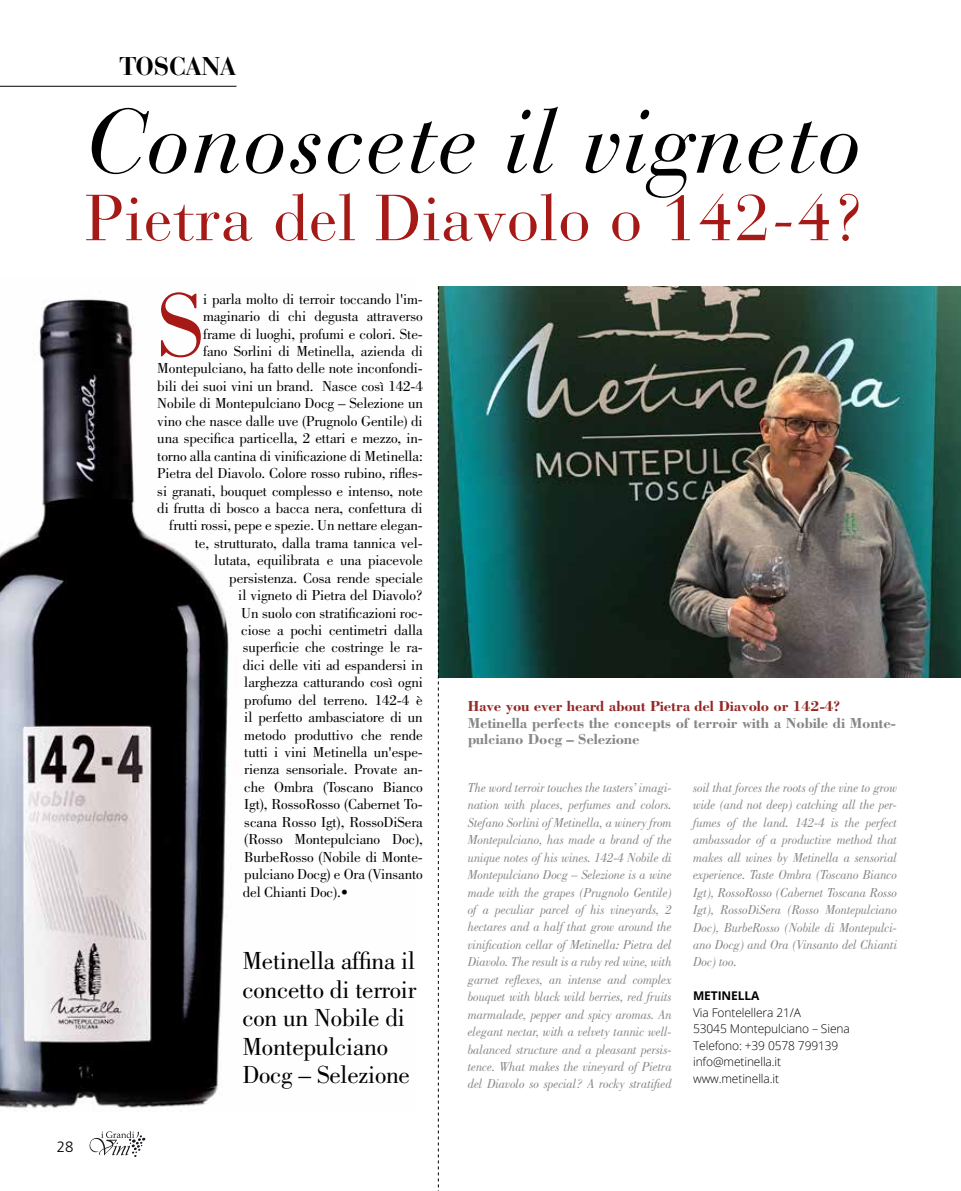
<style>
.page{position:relative;width:961px;height:1191px;background:#fff}
.page>*{position:absolute;margin:0;border:0;box-sizing:border-box;transform-origin:0 0}
.t1{font:93.3px "Bodoni Std";color:#a51a16}
.t2{font:italic 90px "Bauer Bodoni Std";letter-spacing:.01em;color:#000}
.t3{font:64.5px "Bauer Bodoni Std";letter-spacing:.01em;color:#a51a16}
.t4{font:25.5px/28.5px "Bodoni Std";letter-spacing:-.01em;color:#000}
.t5{font:700 25.5px "Bauer Bodoni Std";letter-spacing:-.02em;color:#000}
.t6{font:15px "Bodoni Std";letter-spacing:-.01em;color:#000}
.t7{font:700 15px/16.5px "Bodoni Std";letter-spacing:-.01em;color:#878787}
.t8{font:700 15px "Bodoni Std";letter-spacing:-.01em;color:#932825}
.t9{font:300 15px "Frutiger LT Std";color:#000}
.t10{font:italic 13.5px/17.4px "Bodoni Std";letter-spacing:-.01em;color:#878787;text-align:justify;scale:.95 1}
.t11{font:300 12px/16.5px "Open Sans";letter-spacing:-.01em;color:#000}
.t12{font:700 12px "Open Sans";letter-spacing:-.01em;color:#000}
</style>
<div class="page">
<svg style="left:90px;top:1131px;width:55px;height:26px"></svg>
<img style="left:439px;top:286px;width:522px;height:392px">
<img style="left:0;top:299px;width:230px;height:809px">
<svg style="left:438px;top:286px;width:1px;height:905px"></svg>
<hr style="left:0;top:86px;width:236px;height:1px;background:#000">
<h3 class="t5" style="left:119px;top:51px;width:119px">TOSCANA</h3>
<h2 class="t2" style="left:85px;top:88px;width:779px">Conoscete il vigneto</h2>
<h3 class="t3" style="left:85px;top:179px;width:782px">Pietra del Diavolo o 142-4?</h3>
<p class="t9" style="left:57px;top:1138px;width:18px">28</p>
<h1 class="t1" style="left:157px;top:273px;width:48px">S</h1>
<p class="t6" style="left:203px;top:290px;width:221px">i parla molto di terroir toccando l'im-</p>
<p class="t6" style="left:203px;top:308px;width:221px">maginario di chi degusta attraverso</p>
<p class="t6" style="left:203px;top:325px;width:221px">frame di luoghi, profumi e colori. Ste-</p>
<p class="t6" style="left:203px;top:343px;width:221px">fano Sorlini di Metinella, azienda di</p>
<p class="t6" style="left:157px;top:360px;width:267px">Montepulciano, ha fatto delle note inconfondi-</p>
<p class="t6" style="left:157px;top:377px;width:267px">bili dei suoi vini un brand. Nasce così 142-4</p>
<p class="t6" style="left:157px;top:395px;width:267px">Nobile di Montepulciano Docg – Selezione un</p>
<p class="t6" style="left:157px;top:412px;width:267px">vino che nasce dalle uve (Prugnolo Gentile) di</p>
<p class="t6" style="left:157px;top:430px;width:267px">una specifica particella, 2 ettari e mezzo, in-</p>
<p class="t6" style="left:157px;top:447px;width:267px">torno alla cantina di vinificazione di Metinella:</p>
<p class="t6" style="left:157px;top:465px;width:267px">Pietra del Diavolo. Colore rosso rubino, rifles-</p>
<p class="t6" style="left:157px;top:482px;width:267px">si granati, bouquet complesso e intenso, note</p>
<p class="t6" style="left:157px;top:499px;width:267px">di frutta di bosco a bacca nera, confettura di</p>
<p class="t6" style="left:169px;top:517px;width:255px">frutti rossi, pepe e spezie. Un nettare elegan-</p>
<p class="t6" style="left:195px;top:534px;width:229px">te, strutturato, dalla trama tannica vel-</p>
<p class="t6" style="left:214px;top:552px;width:210px">lutata, equilibrata e una piacevole</p>
<p class="t6" style="left:229px;top:569px;width:195px">persistenza. Cosa rende speciale</p>
<p class="t6" style="left:238px;top:587px;width:186px">il vigneto di Pietra del Diavolo?</p>
<p class="t6" style="left:241px;top:604px;width:183px">Un suolo con stratificazioni roc-</p>
<p class="t6" style="left:241px;top:621px;width:183px">ciose a pochi centimetri dalla</p>
<p class="t6" style="left:243px;top:639px;width:181px">superficie che costringe le ra-</p>
<p class="t6" style="left:243px;top:656px;width:181px">dici delle viti ad espandersi in</p>
<p class="t6" style="left:244px;top:674px;width:180px">larghezza catturando così ogni</p>
<p class="t6" style="left:244px;top:691px;width:180px">profumo del terreno. 142-4 è</p>
<p class="t6" style="left:244px;top:709px;width:180px">il perfetto ambasciatore di un</p>
<p class="t6" style="left:244px;top:726px;width:180px">metodo produttivo che rende</p>
<p class="t6" style="left:244px;top:743px;width:180px">tutti i vini Metinella un'espe-</p>
<p class="t6" style="left:244px;top:761px;width:180px">rienza sensoriale. Provate an-</p>
<p class="t6" style="left:244px;top:778px;width:180px">che Ombra (Toscano Bianco</p>
<p class="t6" style="left:244px;top:796px;width:180px">Igt), RossoRosso (Cabernet To-</p>
<p class="t6" style="left:244px;top:813px;width:180px">scana Rosso Igt), RossoDiSera</p>
<p class="t6" style="left:244px;top:831px;width:180px">(Rosso Montepulciano Doc),</p>
<p class="t6" style="left:244px;top:848px;width:180px">BurbeRosso (Nobile di Monte-</p>
<p class="t6" style="left:244px;top:865px;width:180px">pulciano Docg) e Ora (Vinsanto</p>
<p class="t6" style="left:243px;top:883px;width:107px">del Chianti Doc).•</p>
<h3 class="t4" style="left:242px;top:946px;width:175px">Metinella affina il concetto di terroir con un Nobile di<br>Montepulciano<br>Docg – Selezione</h3>
<p class="t8" style="left:468px;top:697px;width:374px">Have you ever heard about Pietra del Diavolo or 142-4?</p>
<p class="t7" style="left:468px;top:714px;width:429px">Metinella perfects the concepts of terroir with a Nobile di Monte&shy;pulciano Docg – Selezione</p>
<p class="t10" style="left:468px;top:779px;width:216px">The word terroir touches the tasters’ imagi&shy;nation with places, perfumes and colors.<br>Stefano Sorlini of Metinella, a winery from Montepulciano, has made a brand of the unique notes of his wines. 142-4 Nobile di Montepulciano Docg – Selezione is a wine made with the grapes (Prugnolo Gentile) of a peculiar parcel of his vineyards, 2 hectares and a half that grow around the vinification cellar of Metinella: Pietra del Diavolo. The result is a ruby red wine, with garnet reflexes, an intense and complex bouquet with black wild berries, red fruits marmalade, pepper and spicy aromas. An elegant nectar, with a velvety tannic well&shy;balanced structure and a pleasant persis&shy;tence. What makes the vineyard of Pietra del Diavolo so special? A rocky stratified</p>
<p class="t10" style="left:693px;top:779px;width:216px">soil that forces the roots of the vine to grow wide (and not deep) catching all the per&shy;fumes of the land. 142-4 is the perfect ambassador of a productive method that makes all wines by Metinella a sensorial experience. Taste Ombra (Toscano Bianco Igt), RossoRosso (Cabernet Toscana Rosso Igt), RossoDiSera (Rosso Montepulciano Doc), BurbeRosso (Nobile di Montepulci&shy;ano Docg) and Ora (Vinsanto del Chianti Doc) too.</p>
<p class="t12" style="left:693px;top:987px;width:68px">METINELLA</p>
<p class="t11" style="left:693px;top:1004px;width:158px">Via Fontelellera 21/A<br>53045 Montepulciano – Siena<br>Telefono: +39 0578 799139 info@metinella.it www.metinella.it</p>
</div>
